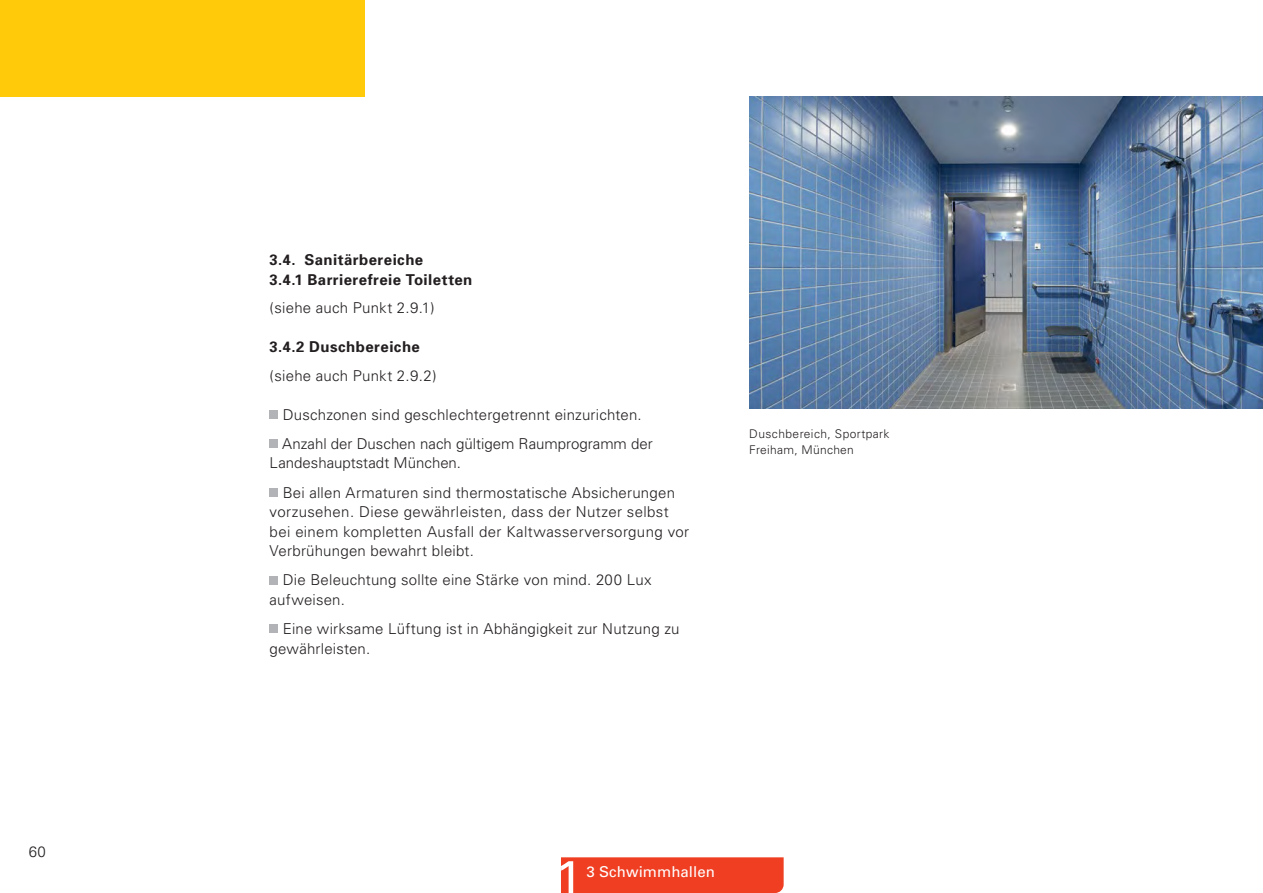
<style>
.page{position:relative;width:1263px;height:893px;background:#fff}
.page>*{position:absolute;margin:0;border:0;box-sizing:border-box;transform-origin:0 0}
.t1{font:300 15px/19.5px "Univers";letter-spacing:.015em;color:#231f20}
.t2{font:700 15px "Univers";letter-spacing:.03em;color:#231f20}
.t3{font:15px "Univers";letter-spacing:.005em;color:#fff}
.t4{font:300 12px/16.5px "Univers";letter-spacing:.03em;color:#231f20}
</style>
<div class="page">
<div style="left:270px;top:624px;width:8px;height:9px;background:#b2b3b7"></div>
<div style="left:270px;top:576px;width:8px;height:8px;background:#b2b3b7"></div>
<div style="left:270px;top:488px;width:8px;height:8px;background:#b2b3b7"></div>
<div style="left:270px;top:439px;width:8px;height:9px;background:#b2b3b7"></div>
<div style="left:270px;top:410px;width:8px;height:8px;background:#b2b3b7"></div>
<div style="left:0;top:0;width:364px;height:97px;background:#feca0a"></div>
<img style="left:749px;top:97px;width:514px;height:312px">
<div style="left:561px;top:857px;width:223px;height:36px;background:#ef3e22"></div>
<p class="t1" style="left:29px;top:842px;width:19px">60</p>
<h2 class="t2" style="left:270px;top:250px;width:155px">3.4. Sanitärbereiche</h2>
<h3 class="t2" style="left:270px;top:270px;width:204px">3.4.1 Barrierefreie Toiletten</h3>
<p class="t1" style="left:270px;top:298px;width:167px">(siehe auch Punkt 2.9.1)</p>
<h3 class="t2" style="left:270px;top:337px;width:152px">3.4.2 Duschbereiche</h3>
<p class="t1" style="left:270px;top:366px;width:169px">(siehe auch Punkt 2.9.2)</p>
<p class="t1" style="left:283px;top:405px;width:360px">Duschzonen sind geschlechtergetrennt einzurichten.</p>
<p class="t1" style="left:270px;top:434px;width:385px;text-indent:13px">Anzahl der Duschen nach gültigem Raumprogramm der<br>Landeshauptstadt München.</p>
<p class="t1" style="left:270px;top:483px;width:421px;text-indent:13px">Bei allen Armaturen sind thermostatische Absicherungen vorzusehen. Diese gewährleisten, dass der Nutzer selbst bei einem kompletten Ausfall der Kaltwasserversorgung vor Verbrühungen bewahrt bleibt.</p>
<p class="t1" style="left:270px;top:570px;width:383px;text-indent:13px">Die Beleuchtung sollte eine Stärke von mind. 200 Lux aufweisen.</p>
<p class="t1" style="left:270px;top:619px;width:411px;text-indent:13px">Eine wirksame Lüftung ist in Abhängigkeit zur Nutzung zu gewährleisten.</p>
<p class="t4" style="left:749px;top:425px;width:142px">Duschbereich, Sportpark<br>Freiham, München</p>
<p class="t3" style="left:586px;top:863px;width:130px">3 Schwimmhallen</p>
</div>
